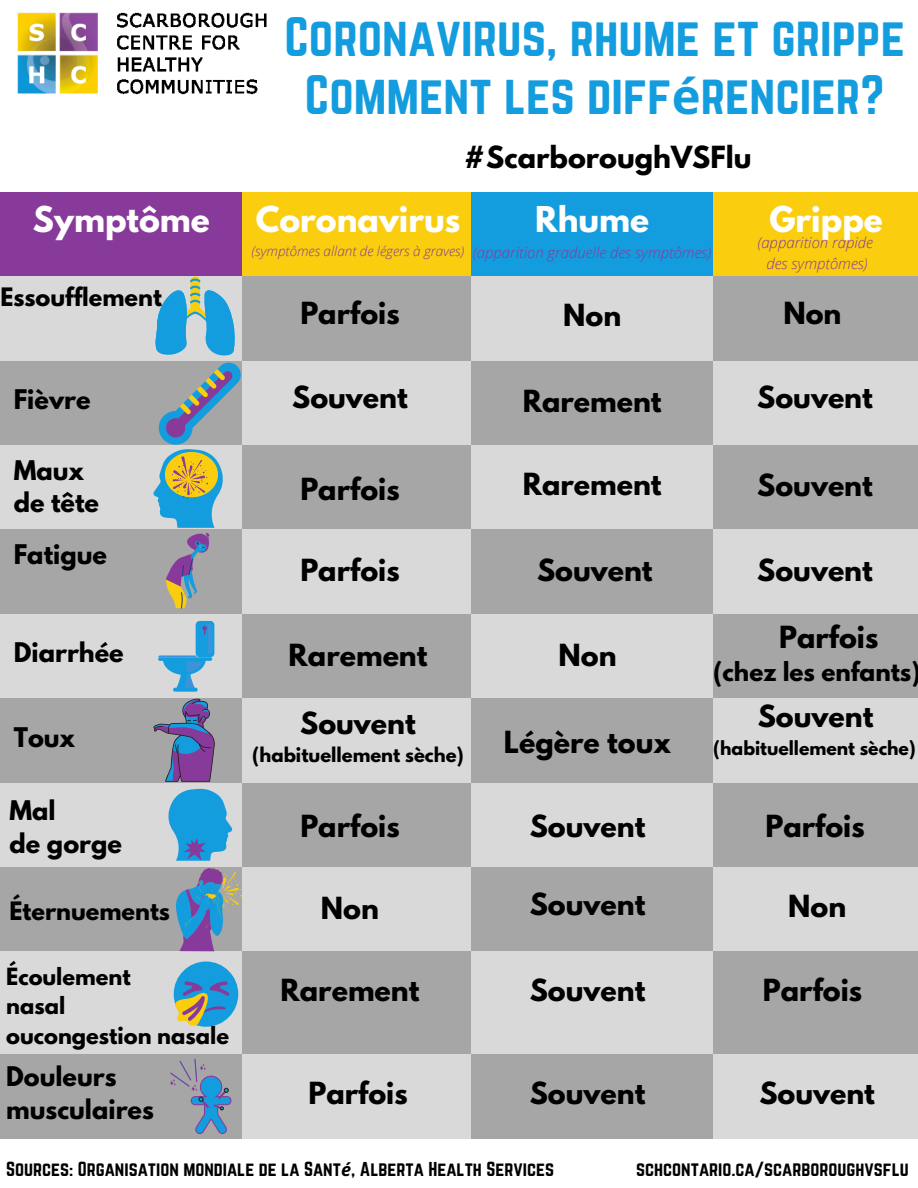
<style>
.page{position:relative;width:918px;height:1188px;background:#fff}
.page>*{position:absolute;margin:0;border:0;box-sizing:border-box;transform-origin:0 0}
.t1{font:48.9px/58.2px "Norwester";color:#149dde;text-align:center}
.t2{font:700 31.5px "League Spartan";color:#fff}
.t3{font:700 27px "League Spartan";color:#000}
.t4{font:700 24px/32.7px "League Spartan";color:#000}
.t5{font:700 23.25px "League Spartan";color:#000}
.t6{font:700 22.5px "League Spartan";color:#000}
.t7{font:700 21px/29.2px "League Spartan";color:#000}
.t8{font:18px "Norwester";color:#000}
.t9{font:700 18px "League Spartan";color:#000}
.t10{font:700 17.25px "League Spartan";color:#000}
.t11{font:italic 300 15px/20.2px "Open Sans";color:#883a9b;text-align:center}
.s1{font-family:"Noto Sans";font-weight:700}
.s2{font-size:13.5px}
.s3{font-family:"Noto Sans";font-weight:700;font-style:italic}
</style>
<div class="page">
<img style="left:17px;top:12px;width:250px;height:83px">
<div style="left:0;top:192px;width:242px;height:84px;background:#883a9b"></div>
<div style="left:242px;top:192px;width:242px;height:84px;background:#face0f"></div>
<div style="left:471px;top:192px;width:242px;height:84px;background:#149dde"></div>
<div style="left:713px;top:192px;width:205px;height:84px;background:#face0f"></div>
<div style="left:0;top:276px;width:242px;height:85px;background:#d9d9d9"></div>
<div style="left:242px;top:276px;width:242px;height:85px;background:#a6a6a6"></div>
<div style="left:471px;top:276px;width:242px;height:85px;background:#d9d9d9"></div>
<div style="left:713px;top:276px;width:205px;height:85px;background:#a6a6a6"></div>
<div style="left:0;top:361px;width:242px;height:84px;background:#a6a6a6"></div>
<div style="left:242px;top:361px;width:242px;height:84px;background:#d9d9d9"></div>
<div style="left:471px;top:361px;width:242px;height:84px;background:#a6a6a6"></div>
<div style="left:713px;top:361px;width:205px;height:84px;background:#d9d9d9"></div>
<div style="left:0;top:445px;width:242px;height:85px;background:#d9d9d9"></div>
<div style="left:242px;top:445px;width:242px;height:85px;background:#a6a6a6"></div>
<div style="left:471px;top:445px;width:242px;height:85px;background:#d9d9d9"></div>
<div style="left:713px;top:445px;width:205px;height:85px;background:#a6a6a6"></div>
<div style="left:0;top:530px;width:242px;height:84px;background:#a6a6a6"></div>
<div style="left:242px;top:530px;width:242px;height:84px;background:#d9d9d9"></div>
<div style="left:471px;top:530px;width:242px;height:84px;background:#a6a6a6"></div>
<div style="left:713px;top:530px;width:205px;height:84px;background:#d9d9d9"></div>
<div style="left:0;top:614px;width:242px;height:85px;background:#d9d9d9"></div>
<div style="left:242px;top:614px;width:242px;height:85px;background:#a6a6a6"></div>
<div style="left:471px;top:614px;width:242px;height:85px;background:#d9d9d9"></div>
<div style="left:713px;top:614px;width:205px;height:85px;background:#a6a6a6"></div>
<div style="left:0;top:698px;width:242px;height:85px;background:#a6a6a6"></div>
<div style="left:242px;top:698px;width:242px;height:85px;background:#d9d9d9"></div>
<div style="left:471px;top:698px;width:242px;height:85px;background:#a6a6a6"></div>
<div style="left:713px;top:698px;width:205px;height:85px;background:#d9d9d9"></div>
<div style="left:0;top:783px;width:242px;height:85px;background:#d9d9d9"></div>
<div style="left:242px;top:783px;width:242px;height:85px;background:#a6a6a6"></div>
<div style="left:471px;top:783px;width:242px;height:85px;background:#d9d9d9"></div>
<div style="left:713px;top:783px;width:205px;height:85px;background:#a6a6a6"></div>
<div style="left:0;top:867px;width:242px;height:85px;background:#a6a6a6"></div>
<div style="left:242px;top:867px;width:242px;height:85px;background:#d9d9d9"></div>
<div style="left:471px;top:867px;width:242px;height:85px;background:#a6a6a6"></div>
<div style="left:713px;top:867px;width:205px;height:85px;background:#d9d9d9"></div>
<div style="left:0;top:952px;width:242px;height:102px;background:#d9d9d9"></div>
<div style="left:242px;top:952px;width:242px;height:102px;background:#a6a6a6"></div>
<div style="left:471px;top:952px;width:242px;height:102px;background:#d9d9d9"></div>
<div style="left:713px;top:952px;width:205px;height:102px;background:#a6a6a6"></div>
<div style="left:0;top:1054px;width:242px;height:85px;background:#a6a6a6"></div>
<div style="left:242px;top:1054px;width:242px;height:85px;background:#d9d9d9"></div>
<div style="left:471px;top:1054px;width:242px;height:85px;background:#a6a6a6"></div>
<div style="left:713px;top:1054px;width:205px;height:85px;background:#d9d9d9"></div>
<svg style="left:153px;top:276px;width:89px;height:332px"></svg>
<svg style="left:173px;top:688px;width:25px;height:4px"></svg>
<svg style="left:158px;top:621px;width:56px;height:69px"></svg>
<svg style="left:153px;top:698px;width:62px;height:84px"></svg>
<svg style="left:169px;top:789px;width:64px;height:72px"></svg>
<div style="left:174px;top:962px;width:64px;height:65px;background:#149dde;border-radius:50%"></div>
<svg style="left:173px;top:981px;width:57px;height:46px"></svg>
<svg style="left:176px;top:868px;width:66px;height:83px"></svg>
<svg style="left:170px;top:1059px;width:61px;height:75px"></svg>
<h1 class="t1" style="left:285px;top:10px;width:622px">Coronavirus, rhume et grippe<br>Comment les diff<span class="s1">é</span>rencier?</h1>
<p class="t3" style="left:464px;top:144px;width:289px">#ScarboroughVSFlu</p>
<p class="t2" style="left:535px;top:204px;width:116px">Rhume</p>
<p class="t2" style="left:770px;top:204px;width:115px">Grippe</p>
<p class="t11" style="left:252px;top:242px;width:461px"><span class="s2">(symptômes allant de légers à graves)</span> (apparition graduelle des symptômes)</p>
<p class="t11" style="left:757px;top:232px;width:117px">(apparition rapide des symptômes)</p>
<p class="t3" style="left:300px;top:300px;width:101px">Parfois</p>
<p class="t3" style="left:783px;top:300px;width:59px">Non</p>
<p class="t2" style="left:33px;top:204px;width:178px">Symptôme</p>
<p class="t2" style="left:256px;top:204px;width:206px">Coronavirus</p>
<p class="t6" style="left:0;top:286px;width:163px">Essoufflement</p>
<p class="t3" style="left:563px;top:302px;width:59px">Non</p>
<p class="t4" style="left:14px;top:386px;width:78px">Fièvre</p>
<p class="t4" style="left:14px;top:457px;width:87px">Maux de tête</p>
<p class="t4" style="left:14px;top:541px;width:95px">Fatigue</p>
<p class="t4" style="left:14px;top:640px;width:112px">Diarrhée</p>
<p class="t4" style="left:14px;top:724px;width:63px">Toux</p>
<p class="t4" style="left:10px;top:797px;width:114px">Mal<br>de gorge</p>
<p class="t6" style="left:10px;top:899px;width:162px">Éternuements</p>
<p class="t7" style="left:6px;top:965px;width:224px">Écoulement<br>nasal<br>oucongestion nasale</p>
<p class="t4" style="left:6px;top:1063px;width:149px">Douleurs musculaires</p>
<p class="t3" style="left:292px;top:384px;width:117px">Souvent</p>
<p class="t3" style="left:523px;top:388px;width:140px">Rarement</p>
<p class="t3" style="left:757px;top:384px;width:117px">Souvent</p>
<p class="t3" style="left:300px;top:476px;width:101px">Parfois</p>
<p class="t3" style="left:523px;top:470px;width:140px">Rarement</p>
<p class="t3" style="left:757px;top:471px;width:117px">Souvent</p>
<p class="t3" style="left:300px;top:557px;width:101px">Parfois</p>
<p class="t3" style="left:537px;top:557px;width:117px">Souvent</p>
<p class="t3" style="left:757px;top:557px;width:117px">Souvent</p>
<p class="t3" style="left:289px;top:641px;width:140px">Rarement</p>
<p class="t3" style="left:559px;top:641px;width:59px">Non</p>
<p class="t3" style="left:779px;top:623px;width:101px">Parfois</p>
<p class="t5" style="left:713px;top:660px;width:209px">(chez les enfants)</p>
<p class="t3" style="left:300px;top:710px;width:117px">Souvent</p>
<p class="t9" style="left:252px;top:746px;width:213px">(habituellement sèche)</p>
<p class="t3" style="left:758px;top:703px;width:117px">Souvent</p>
<p class="t3" style="left:504px;top:728px;width:169px">Légère toux</p>
<p class="t10" style="left:713px;top:740px;width:204px">(habituellement sèche)</p>
<p class="t3" style="left:300px;top:813px;width:101px">Parfois</p>
<p class="t3" style="left:530px;top:813px;width:117px">Souvent</p>
<p class="t3" style="left:765px;top:813px;width:101px">Parfois</p>
<p class="t3" style="left:321px;top:895px;width:59px">Non</p>
<p class="t3" style="left:530px;top:891px;width:117px">Souvent</p>
<p class="t3" style="left:788px;top:893px;width:59px">Non</p>
<p class="t3" style="left:281px;top:977px;width:140px">Rarement</p>
<p class="t3" style="left:530px;top:977px;width:117px">Souvent</p>
<p class="t3" style="left:763px;top:977px;width:101px">Parfois</p>
<p class="t3" style="left:308px;top:1079px;width:101px">Parfois</p>
<p class="t3" style="left:530px;top:1079px;width:117px">Souvent</p>
<p class="t3" style="left:759px;top:1079px;width:117px">Souvent</p>
<p class="t8" style="left:6px;top:1160px;width:549px">Sources: Organisation mondiale de la Sant<span class="s3">é</span>, Alberta Health Services</p>
<p class="t8" style="left:636px;top:1160px;width:274px">schcontario.ca/scarboroughvsflu</p>
</div>
